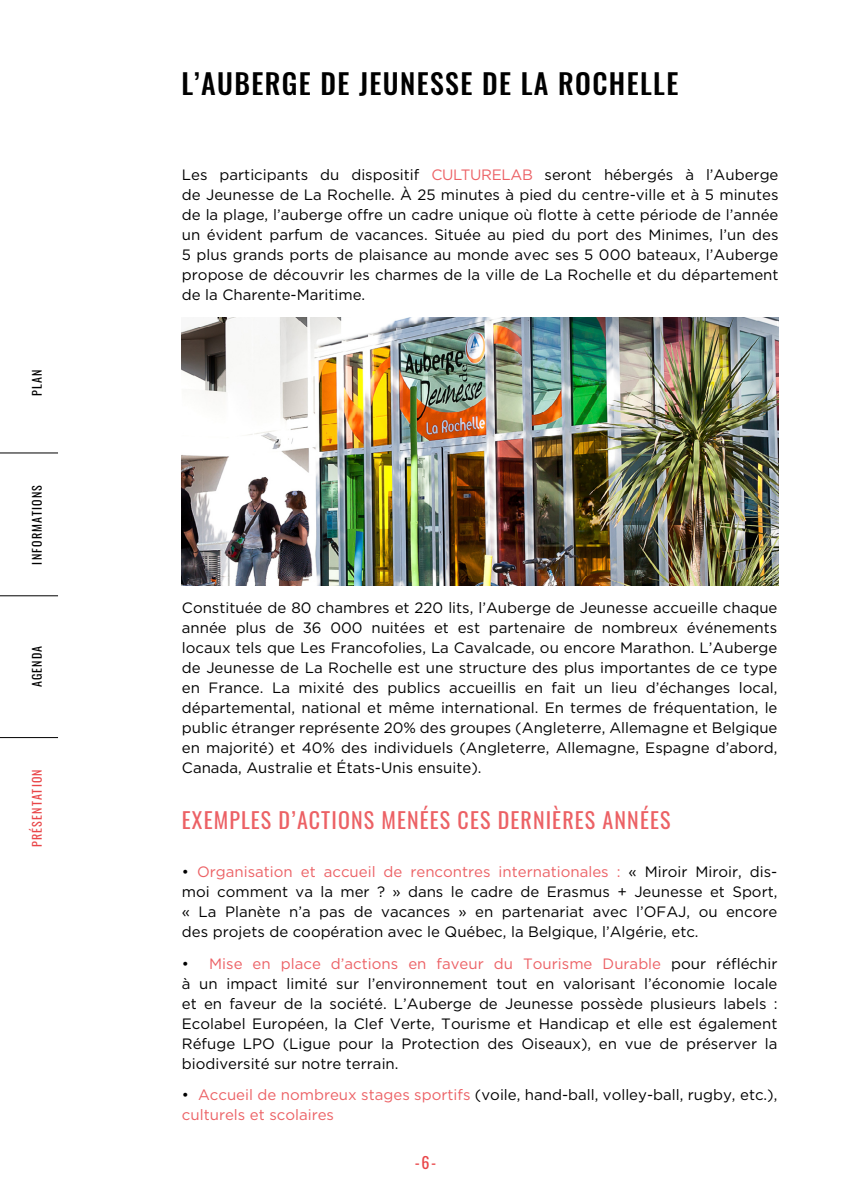
<style>
.page{position:relative;width:851px;height:1191px;background:#fff}
.page>*{position:absolute;margin:0;border:0;box-sizing:border-box;transform-origin:0 0}
.t1{font:500 28px "Oswald";letter-spacing:.05em;color:#000}
.t2{font:22px "Oswald";letter-spacing:.05em;color:#ec6165}
.t3{font:16px "Oswald";color:#e94548}
.t4{font:15px/20px "Gotham";color:#000;text-align:justify}
.t5{font:15px/20px "Gotham";color:#ec6165}
.t6{font:12px "Oswald";letter-spacing:.1em;color:#000}
.t7{font:12px "Oswald";letter-spacing:.1em;color:#e94548}
.s1{color:#ec6165}
.s2{color:#000}
</style>
<div class="page">
<hr style="left:0;top:595px;width:58px;height:1px;background:#000">
<hr style="left:0;top:737px;width:58px;height:1px;background:#000">
<hr style="left:0;top:452px;width:58px;height:1px;background:#000">
<img style="left:182px;top:317px;width:596px;height:268px">
<p class="t6" style="left:26px;top:396px;width:28px;rotate:-90deg">PLAN</p>
<p class="t6" style="left:26px;top:564px;width:81px;rotate:-90deg">INFORMATIONS</p>
<p class="t6" style="left:26px;top:687px;width:43px;rotate:-90deg">AGENDA</p>
<p class="t7" style="left:26px;top:847px;width:80px;rotate:-90deg">PRÉSENTATION</p>
<h1 class="t1" style="left:181px;top:69px;width:498px">L’AUBERGE DE JEUNESSE DE LA ROCHELLE</h1>
<p class="t4" style="left:182px;top:164px;width:598px">Les participants du dispositif <span class="s1">CULTURELAB</span> seront hébergés à l’Auberge de Jeunesse de La Rochelle. À 25 minutes à pied du centre-ville et à 5 minutes de la plage, l’auberge offre un cadre unique où flotte à cette période de l’année un évident parfum de vacances. Située au pied du port des Minimes, l’un des 5 plus grands ports de plaisance au monde avec ses 5 000 bateaux, l’Auberge propose de découvrir les charmes de la ville de La Rochelle et du département de la Charente-Maritime.</p>
<p class="t4" style="left:182px;top:597px;width:597px">Constituée de 80 chambres et 220 lits, l’Auberge de Jeunesse accueille chaque année plus de 36 000 nuitées et est partenaire de nombreux événements locaux tels que Les Francofolies, La Cavalcade, ou encore Marathon. L’Auberge de Jeunesse de La Rochelle est une structure des plus importantes de ce type en France. La mixité des publics accueillis en fait un lieu d’échanges local, départemental, national et même international. En termes de fréquentation, le public étranger représente 20% des groupes (Angleterre, Allemagne et Belgique en majorité) et 40% des individuels (Angleterre, Allemagne, Espagne d’abord, Canada, Australie et États-Unis ensuite).</p>
<h2 class="t2" style="left:182px;top:800px;width:490px">EXEMPLES D’ACTIONS MENÉES CES DERNIÈRES ANNÉES</h2>
<p class="t4" style="left:182px;top:861px;width:597px">• <span class="s1">Organisation et accueil de rencontres internationales :</span> « Miroir Miroir, dis&shy;moi comment va la mer ? » dans le cadre de Erasmus + Jeunesse et Sport, « La Planète n’a pas de vacances » en partenariat avec l’OFAJ, ou encore des projets de coopération avec le Québec, la Belgique, l’Algérie, etc.</p>
<p class="t4" style="left:182px;top:953px;width:597px">• <span class="s1">Mise en place d’actions en faveur du Tourisme Durable</span> pour réfléchir à un impact limité sur l’environnement tout en valorisant l’économie locale et en faveur de la société. L’Auberge de Jeunesse possède plusieurs labels :<br>Ecolabel Européen, la Clef Verte, Tourisme et Handicap et elle est également Réfuge LPO (Ligue pour la Protection des Oiseaux), en vue de préserver la biodiversité sur notre terrain.</p>
<p class="t5" style="left:182px;top:1084px;width:597px"><span class="s2">•</span> Accueil de nombreux stages sportifs <span class="s2">(voile, hand-ball, volley-ball, rugby, etc.), </span>culturels et scolaires</p>
<p class="t3" style="left:414px;top:1148px;width:23px">-6-</p>
</div>
